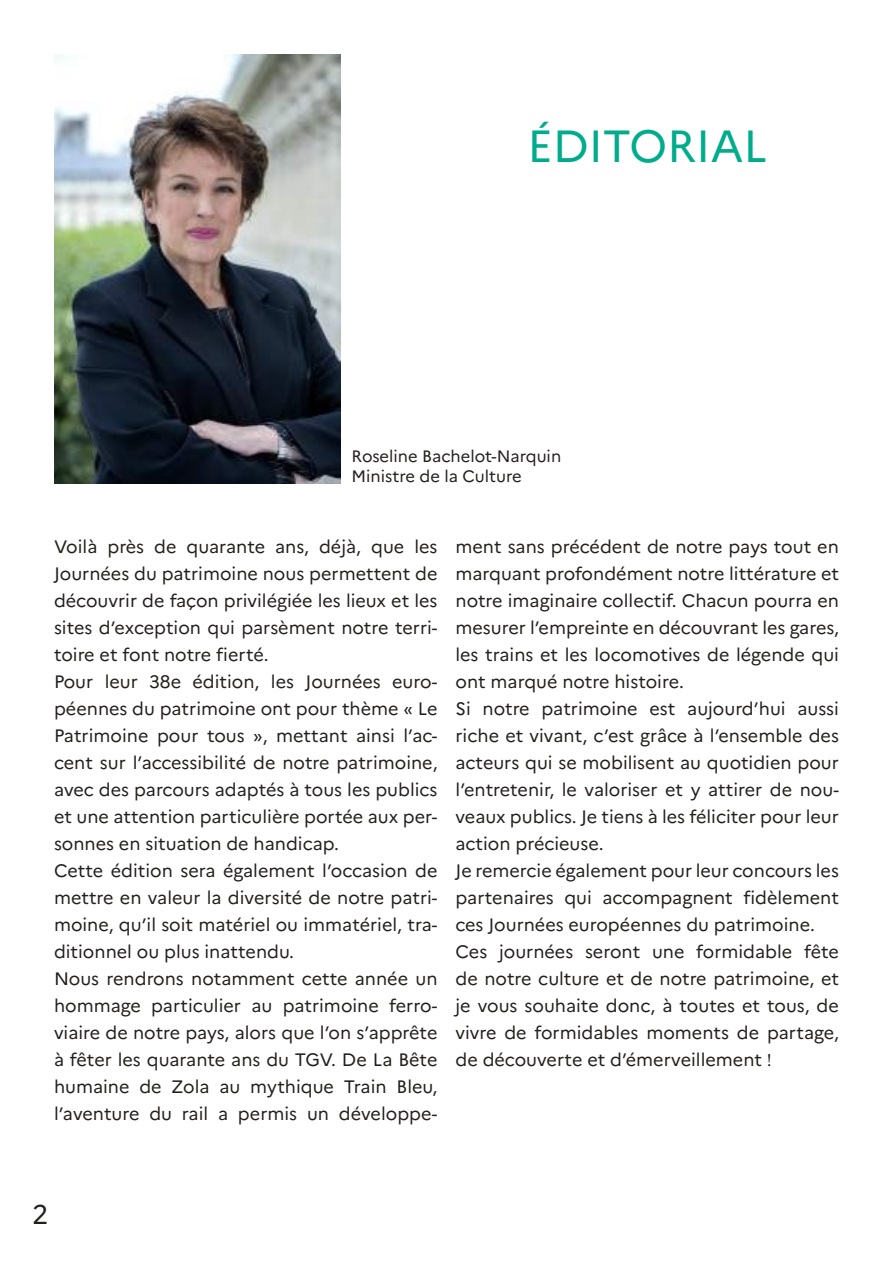
<style>
.page{position:relative;width:893px;height:1263px;background:#fff}
.page>*{position:absolute;margin:0;border:0;box-sizing:border-box;transform-origin:0 0}
.t1{font:45px "Marianne";color:#00ac8c}
.t2{font:27px "Marianne";color:#241f1f}
.t3{font:18px/27px "Marianne";color:#241f1f}
.t4{font:16.5px/19.8px "Marianne";color:#241f1f}
.s1{font-family:"Minion Pro"}
</style>
<div class="page">
<img style="left:54px;top:54px;width:286px;height:429px">
<h1 class="t1" style="left:527px;top:111px;width:241px">ÉDITORIAL</h1>
<p class="t4" style="left:351px;top:445px;width:211px">Roseline Bachelot-Narquin<br>Ministre de la Culture</p>
<p class="t3" style="left:54px;top:531px;width:385px">Voilà près de quarante ans, déjà, que les Journées du patrimoine nous permettent de découvrir de façon privilégiée les lieux et les sites d’exception qui parsèment notre terri&shy;toire et font notre fierté.<br>Pour leur 38e édition, les Journées euro&shy;péennes du patrimoine ont pour thème « Le Patrimoine pour tous », mettant ainsi l’ac&shy;cent sur l’accessibilité de notre patrimoine, avec des parcours adaptés à tous les publics et une attention particulière portée aux per&shy;sonnes en situation de handicap.<br>Cette édition sera également l’occasion de mettre en valeur la diversité de notre patri&shy;moine, qu’il soit matériel ou immatériel, tra&shy;ditionnel ou plus inattendu.<br>Nous rendrons notamment cette année un hommage particulier au patrimoine ferro&shy;viaire de notre pays, alors que l’on s’apprête à fêter les quarante ans du TGV. De La Bête humaine de Zola au mythique Train Bleu, l’aventure du rail a permis un développe-</p>
<p class="t3" style="left:455px;top:531px;width:385px">ment sans précédent de notre pays tout en marquant profondément notre littérature et notre imaginaire collectif. Chacun pourra en mesurer l’empreinte en découvrant les gares, les trains et les locomotives de légende qui ont marqué notre histoire.<br>Si notre patrimoine est aujourd’hui aussi riche et vivant, c’est grâce à l’ensemble des acteurs qui se mobilisent au quotidien pour l’entretenir, le valoriser et y attirer de nou&shy;veaux publics. Je tiens à les féliciter pour leur action précieuse.<br>Je remercie également pour leur concours les partenaires qui accompagnent fidèlement ces Journées européennes du patrimoine.<br>Ces journées seront une formidable fête de notre culture et de notre patrimoine, et je vous souhaite donc, à toutes et tous, de vivre de formidables moments de partage, de découverte et d’émerveillement <span class="s1">!</span></p>
<h2 class="t2" style="left:32px;top:1194px;width:18px">2</h2>
</div>
